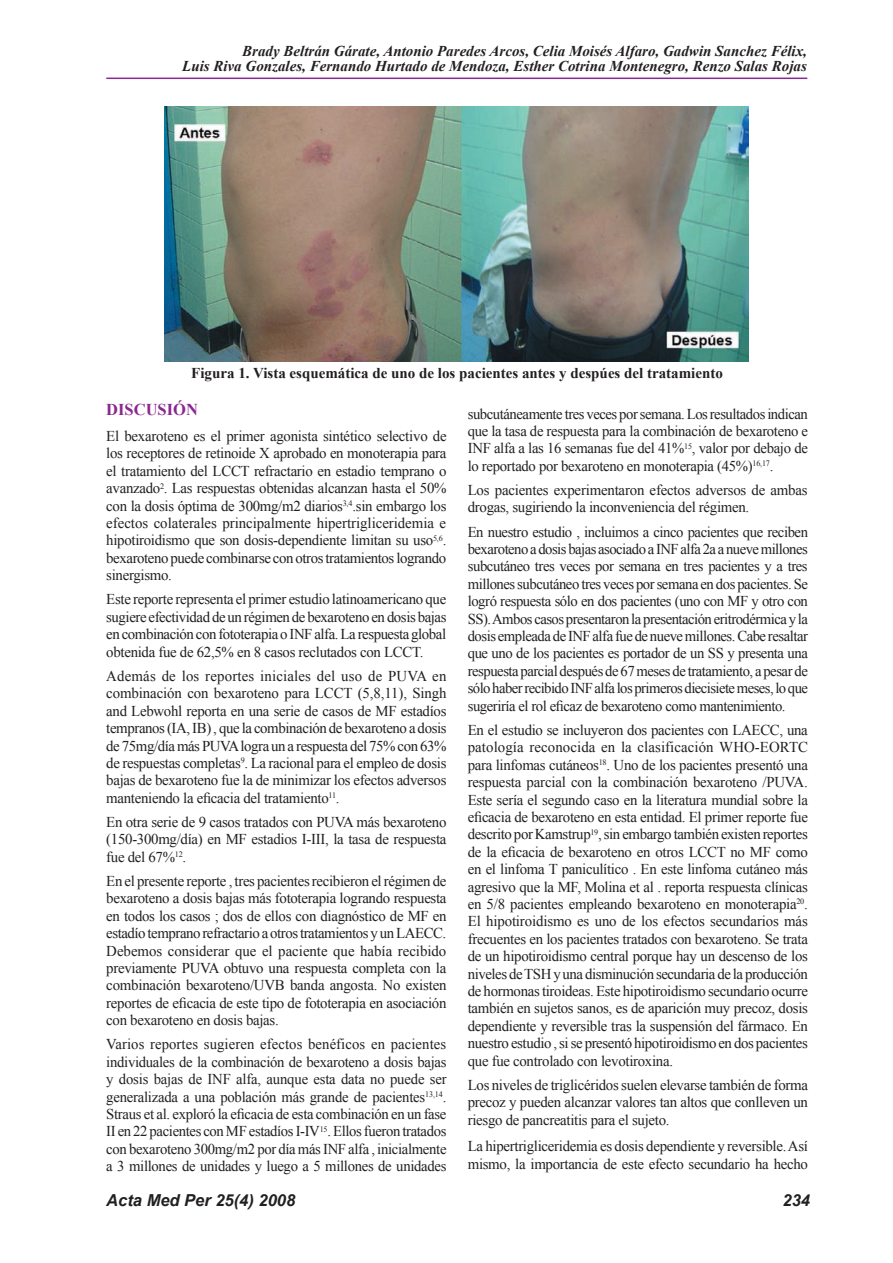
<style>
.page{position:relative;width:893px;height:1263px;background:#fff}
.page>*{position:absolute;margin:0;border:0;box-sizing:border-box;transform-origin:0 0}
.t1{font:italic 700 16.5px "Arial";color:#231f20}
.sub1{font:700 16.5px "Times New Roman";color:#892890}
.TEXTOS{font:15px/17.4px "Times New Roman";letter-spacing:-.02em;color:#231f20;text-align:justify}
.t2{font:italic 700 15px "Times New Roman";color:#231f20}
.NOMBRE_de_tabla{font:700 15px "Times New Roman";color:#231f20}
</style>
<div class="page">
<img style="left:164px;top:106px;width:585px;height:256px">
<hr style="left:106px;top:78px;width:701px;height:1px;background:#892890">
<p class="t2" style="left:242px;top:41px;width:566px">Brady Beltrán Gárate, Antonio Paredes Arcos, Celia Moisés Alfaro, Gadwin Sanchez Félix,</p>
<p class="t2" style="left:182px;top:56px;width:626px">Luis Riva Gonzales, Fernando Hurtado de Mendoza, Esther Cotrina Montenegro, Renzo Salas Rojas</p>
<p class="NOMBRE_de_tabla" style="left:191px;top:363px;width:533px">Figura 1. Vista esquemática de uno de los pacientes antes y despúes del tratamiento</p>
<p class="sub1" style="left:106px;top:398px;width:93px">DISCUSIÓN</p>
<p class="TEXTOS" style="left:106px;top:427px;width:342px">El bexaroteno es el primer agonista sintético selectivo de los receptores de retinoide X aprobado en monoterapia para el tratamiento del LCCT refractario en estadio temprano o avanzado<sup>2</sup>. Las respuestas obtenidas alcanzan hasta el 50% con la dosis óptima de 300mg/m2 diarios<sup>3,4</sup>.sin embargo los efectos colaterales principalmente hipertrigliceridemia e hipotiroidismo que son dosis-dependiente limitan su uso<sup>5,6</sup>. bexaroteno puede combinarse con otros tratamientos logrando sinergismo.</p>
<p class="TEXTOS" style="left:106px;top:590px;width:342px">Este reporte representa el primer estudio latinoamericano que sugiere efectividad de un régimen de bexaroteno en dosis bajas en combinación con fototerapia o INF alfa. La respuesta global obtenida fue de 62,5% en 8 casos reclutados con LCCT.</p>
<p class="TEXTOS" style="left:106px;top:667px;width:342px">Además de los reportes iniciales del uso de PUVA en combinación con bexaroteno para LCCT (5,8,11), Singh and Lebwohl reporta en una serie de casos de MF estadíos tempranos (IA, IB) , que la combinación de bexaroteno a dosis de 75mg/día más PUVA logra un a respuesta del 75% con 63% de respuestas completas<sup>9</sup>. La racional para el empleo de dosis bajas de bexaroteno fue la de minimizar los efectos adversos manteniendo la eficacia del tratamiento<sup>11</sup>.</p>
<p class="TEXTOS" style="left:106px;top:813px;width:342px">En otra serie de 9 casos tratados con PUVA más bexaroteno (150-300mg/día) en MF estadios I-III, la tasa de respuesta fue del 67%<sup>12</sup>.</p>
<p class="TEXTOS" style="left:106px;top:872px;width:342px">En el presente reporte , tres pacientes recibieron el régimen de bexaroteno a dosis bajas más fototerapia logrando respuesta en todos los casos ; dos de ellos con diagnóstico de MF en estadío temprano refractario a otros tratamientos y un LAECC.<br>Debemos considerar que el paciente que había recibido previamente PUVA obtuvo una respuesta completa con la combinación bexaroteno/UVB banda angosta. No existen reportes de eficacia de este tipo de fototerapia en asociación con bexaroteno en dosis bajas.</p>
<p class="TEXTOS" style="left:106px;top:1035px;width:342px">Varios reportes sugieren efectos benéficos en pacientes individuales de la combinación de bexaroteno a dosis bajas y dosis bajas de INF alfa, aunque esta data no puede ser generalizada a una población más grande de pacientes<sup>13,14</sup>.<br>Straus et al. exploró la eficacia de esta combinación en un fase II en 22 pacientes con MF estadíos I-IV<sup>15</sup>. Ellos fueron tratados con bexaroteno 300mg/m2 por día más INF alfa , inicialmente a 3 millones de unidades y luego a 5 millones de unidades</p>
<p class="TEXTOS" style="left:468px;top:405px;width:342px">subcutáneamente tres veces por semana. Los resultados indican que la tasa de respuesta para la combinación de bexaroteno e INF alfa a las 16 semanas fue del 41%<sup>15</sup>, valor por debajo de lo reportado por bexaroteno en monoterapia (45%)<sup>16,17</sup>.</p>
<p class="TEXTOS" style="left:468px;top:481px;width:341px">Los pacientes experimentaron efectos adversos de ambas drogas, sugiriendo la inconveniencia del régimen.</p>
<p class="TEXTOS" style="left:468px;top:523px;width:342px">En nuestro estudio , incluimos a cinco pacientes que reciben bexaroteno a dosis bajas asociado a INF alfa 2a a nueve millones subcutáneo tres veces por semana en tres pacientes y a tres millones subcutáneo tres veces por semana en dos pacientes. Se logró respuesta sólo en dos pacientes (uno con MF y otro con SS). Ambos casos presentaron la presentación eritrodérmica y la dosis empleada de INF alfa fue de nueve millones. Cabe resaltar que uno de los pacientes es portador de un SS y presenta una respuesta parcial después de 67 meses de tratamiento, a pesar de sólo haber recibido INF alfa los primeros diecisiete meses, lo que sugeriría el rol eficaz de bexaroteno como mantenimiento.</p>
<p class="TEXTOS" style="left:468px;top:721px;width:342px">En el estudio se incluyeron dos pacientes con LAECC, una patología reconocida en la clasificación WHO-EORTC para linfomas cutáneos<sup>18</sup>. Uno de los pacientes presentó una respuesta parcial con la combinación bexaroteno /PUVA.<br>Este sería el segundo caso en la literatura mundial sobre la eficacia de bexaroteno en esta entidad. El primer reporte fue descrito por Kamstrup<sup>19</sup>, sin embargo también existen reportes de la eficacia de bexaroteno en otros LCCT no MF como en el linfoma T paniculítico . En este linfoma cutáneo más agresivo que la MF, Molina et al . reporta respuesta clínicas en 5/8 pacientes empleando bexaroteno en monoterapia<sup>20</sup>.<br>El hipotiroidismo es uno de los efectos secundarios más frecuentes en los pacientes tratados con bexaroteno. Se trata de un hipotiroidismo central porque hay un descenso de los niveles de TSH y una disminución secundaria de la producción de hormonas tiroideas. Este hipotiroidismo secundario ocurre también en sujetos sanos, es de aparición muy precoz, dosis dependiente y reversible tras la suspensión del fármaco. En nuestro estudio , si se presentó hipotiroidismo en dos pacientes que fue controlado con levotiroxina.</p>
<p class="TEXTOS" style="left:468px;top:1076px;width:342px">Los niveles de triglicéridos suelen elevarse también de forma precoz y pueden alcanzar valores tan altos que conlleven un riesgo de pancreatitis para el sujeto.</p>
<p class="TEXTOS" style="left:468px;top:1137px;width:342px;line-height:18px">La hipertrigliceridemia es dosis dependiente y reversible. Así mismo, la importancia de este efecto secundario ha hecho</p>
<p class="t1" style="left:782px;top:1189px;width:29px">234</p>
<p class="t1" style="left:106px;top:1189px;width:190px">Acta Med Per 25(4) 2008</p>
</div>
